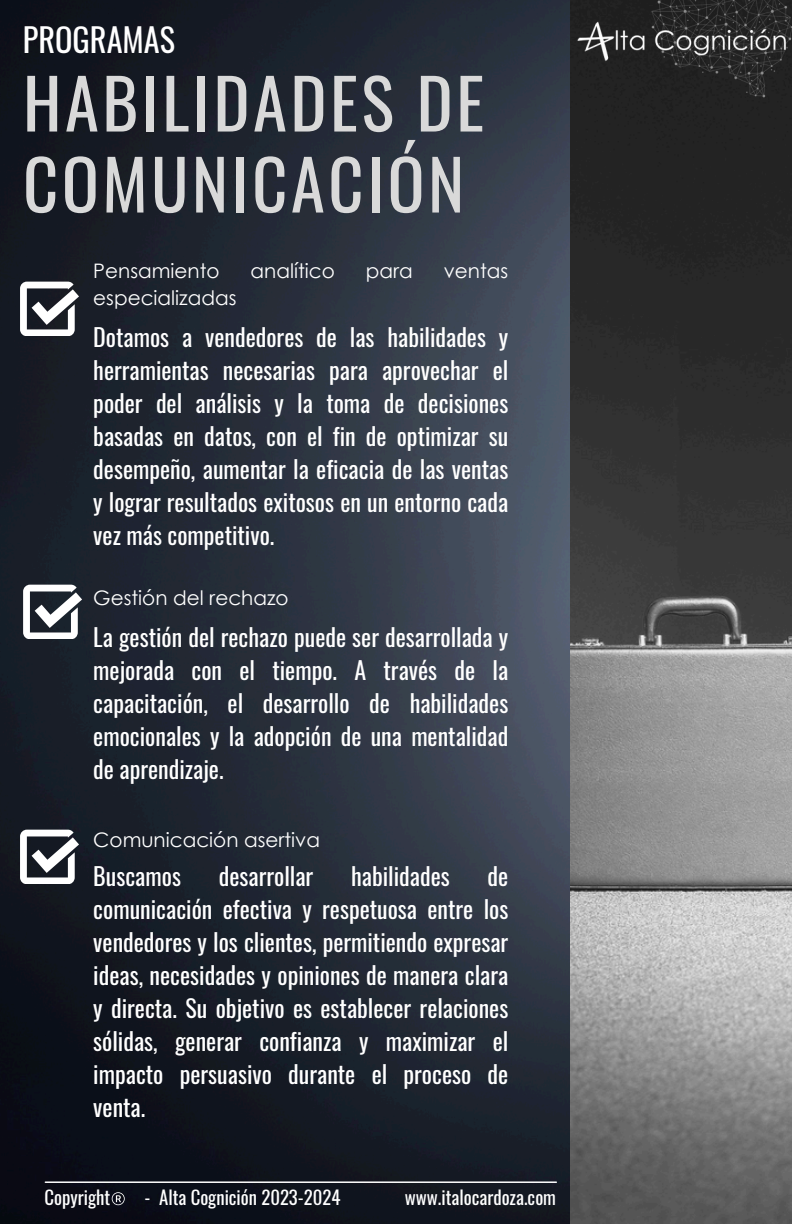
<style>
.page{position:relative;width:792px;height:1224px;background:#fff}
.page>*{position:absolute;margin:0;border:0;box-sizing:border-box;transform-origin:0 0}
.t1{font:68.8px/81px "Oswald";letter-spacing:.05em;color:#d9d9d9}
.t2{font:32.4px "Oswald";color:#fff}
.t3{font:24px/33px "Oswald";color:#fff;text-align:justify}
.t4{font:20px "Century Gothic";color:#fff}
.t5{font:18.8px "Oswald";color:#fff}
</style>
<div class="page">
<img style="left:0;top:0;width:571px;height:1224px">
<hr style="left:45px;top:1181px;width:511px;height:2px;background:#fff">
<svg style="left:20px;top:830px;width:59px;height:54px"></svg>
<svg style="left:20px;top:282px;width:59px;height:54px"></svg>
<svg style="left:112px;top:1190px;width:23px;height:19px"></svg>
<img style="left:571px;top:164px;width:221px;height:1060px">
<svg style="left:23px;top:585px;width:59px;height:54px"></svg>
<img style="left:548px;top:0;width:244px;height:164px">
<p class="t2" style="left:23px;top:14px;width:154px">PROGRAMAS</p>
<p class="t1" style="left:23px;top:60px;width:463px">HABILIDADES DE<br>COMUNICACIÓN</p>
<p class="t4" style="left:93px;top:258px;width:128px">Pensamiento</p>
<p class="t4" style="left:251px;top:258px;width:86px">analítico</p>
<p class="t4" style="left:366px;top:258px;width:48px">para</p>
<p class="t4" style="left:444px;top:258px;width:66px">ventas</p>
<p class="t4" style="left:93px;top:285px;width:145px">especializadas</p>
<h1 class="t3" style="left:93px;top:320px;width:417px">Dotamos a vendedores de las habilidades y herramientas necesarias para aprovechar el poder del análisis y la toma de decisiones basadas en datos, con el fin de optimizar su desempeño, aumentar la eficacia de las ventas y lograr resultados exitosos en un entorno cada vez más competitivo.</h1>
<p class="t4" style="left:93px;top:585px;width:197px">Gestión del rechazo</p>
<h3 class="t3" style="left:93px;top:619px;width:417px">La gestión del rechazo puede ser desarrollada y mejorada con el tiempo. A través de la capacitación, el desarrollo de habilidades emocionales y la adopción de una mentalidad de aprendizaje.</h3>
<p class="t4" style="left:93px;top:827px;width:228px">Comunicación asertiva</p>
<h3 class="t3" style="left:93px;top:859px;width:89px">Buscamos</h3>
<h3 class="t3" style="left:219px;top:859px;width:96px">desarrollar</h3>
<h3 class="t3" style="left:351px;top:859px;width:100px">habilidades</h3>
<h3 class="t3" style="left:93px;top:859px;width:417px;text-indent:394px">de comunicación efectiva y respetuosa entre los vendedores y los clientes, permitiendo expresar ideas, necesidades y opiniones de manera clara y directa. Su objetivo es establecer relaciones sólidas, generar confianza y maximizar el impacto persuasivo durante el proceso de venta.</h3>
<h2 class="t5" style="left:44px;top:1182px;width:67px">Copyright</h2>
<h2 class="t5" style="left:145px;top:1182px;width:197px">- Alta Cognición 2023-2024</h2>
<h2 class="t5" style="left:405px;top:1182px;width:153px">www.italocardoza.com</h2>
</div>
